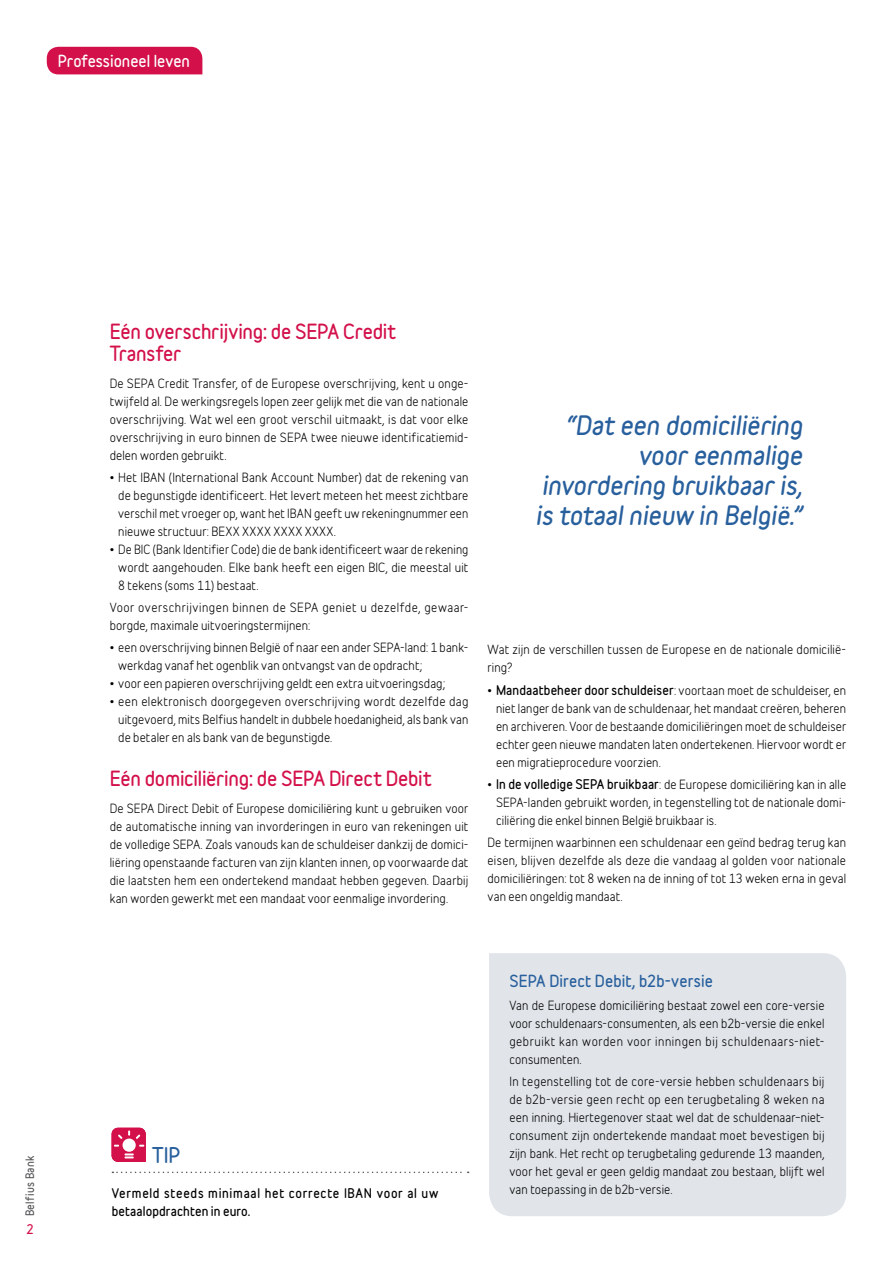
<style>
.page{position:relative;width:893px;height:1263px;background:#fff}
.page>*{position:absolute;margin:0;border:0;box-sizing:border-box;transform-origin:0 0}
.t1{font:italic 700 24px/30px "Belfius Normal";color:#285f9d;text-align:right}
.t2{font:700 19.5px "Belfius Alternative";color:#285f9d}
.t3{font:700 18.75px/22.5px "Belfius Normal";letter-spacing:-.01em;color:#d3104a}
.t4{font:700 15px "Belfius Alternative";letter-spacing:.01em;color:#285f9d}
.t5{font:700 15px "Belfius Normal";color:#fff}
.t6{font:12px/18px "Belfius Alternative";letter-spacing:.01em;color:#000;text-align:justify}
.t7{font:12px/18px "Belfius Alternative";letter-spacing:.04em;color:#000}
.t8{font:700 12px/18px "Belfius Alternative";letter-spacing:.055em;color:#000}
.t9{font:700 12px "Belfius Normal";color:#d3104a}
.t10{font:700 10.5px "Belfius Normal";letter-spacing:.03em;color:#58595b}
.s1{font-weight:700}
</style>
<div class="page">
<svg style="left:112px;top:1128px;width:34px;height:34px"></svg>
<svg style="left:112px;top:1171px;width:357px;height:2px"></svg>
<div style="left:489px;top:953px;width:357px;height:263px;background:#e1e5ea"></div>
<div style="left:47px;top:47px;width:155px;height:27px;background:#d3104a"></div>
<p class="t5" style="left:58px;top:49px;width:134px">Professioneel leven</p>
<p class="t10" style="left:22px;top:1216px;width:62px;rotate:-90deg">Belfius Bank</p>
<p class="t9" style="left:26px;top:1220px;width:9px">2</p>
<h3 class="t3" style="left:110px;top:319px;width:288px">Eén overschrijving: de SEPA Credit<br>Transfer</h3>
<p class="t6" style="left:110px;top:373px;width:360px">De SEPA Credit Transfer, of de Europese overschrijving, kent u onge&shy;twijfeld al. De werkingsregels lopen zeer gelijk met die van de nationale overschrijving. Wat wel een groot verschil uitmaakt, is dat voor elke overschrijving in euro binnen de SEPA twee nieuwe identificatiemid&shy;delen worden gebruikt.</p>
<p class="t6" style="left:118px;top:467px;width:352px;text-indent:-9px">• Het IBAN (International Bank Account Number) dat de rekening van de begunstigde identificeert. Het levert meteen het meest zichtbare verschil met vroeger op, want het IBAN geeft uw rekeningnummer een nieuwe structuur: BEXX XXXX XXXX XXXX.</p>
<p class="t6" style="left:118px;top:539px;width:352px;text-indent:-9px">• De BIC (Bank Identifier Code) die de bank identificeert waar de rekening wordt aangehouden. Elke bank heeft een eigen BIC, die meestal uit 8 tekens (soms 11) bestaat.</p>
<p class="t7" style="left:110px;top:597px;width:360px">Voor overschrijvingen binnen de SEPA geniet u dezelfde, gewaar&shy;borgde, maximale uitvoeringstermijnen:</p>
<p class="t6" style="left:118px;top:637px;width:352px;text-indent:-9px">• een overschrijving binnen België of naar een ander SEPA-land: 1 bank&shy;werkdag vanaf het ogenblik van ontvangst van de opdracht;</p>
<p class="t6" style="left:110px;top:673px;width:337px">• voor een papieren overschrijving geldt een extra uitvoeringsdag;</p>
<p class="t6" style="left:118px;top:691px;width:352px;text-indent:-9px">• een elektronisch doorgegeven overschrijving wordt dezelfde dag uitgevoerd, mits Belfius handelt in dubbele hoedanigheid, als bank van de betaler en als bank van de begunstigde.</p>
<h3 class="t3" style="left:110px;top:767px;width:323px">Eén domiciliëring: de SEPA Direct Debit</h3>
<p class="t6" style="left:110px;top:798px;width:360px">De SEPA Direct Debit of Europese domiciliëring kunt u gebruiken voor de automatische inning van invorderingen in euro van rekeningen uit de volledige SEPA. Zoals vanouds kan de schuldeiser dankzij de domici&shy;liëring openstaande facturen van zijn klanten innen, op voorwaarde dat die laatsten hem een ondertekend mandaat hebben gegeven. Daarbij kan worden gewerkt met een mandaat voor eenmalige invordering.</p>
<h1 class="t1" style="left:536px;top:410px;width:268px">“Dat een domiciliëring voor eenmalige invordering bruikbaar is, is totaal nieuw in België.”</h1>
<p class="t6" style="left:488px;top:639px;width:360px">Wat zijn de verschillen tussen de Europese en de nationale domicilië&shy;ring?</p>
<p class="t6" style="left:496px;top:680px;width:352px;text-indent:-9px">• <span class="s1">Mandaatbeheer door schuldeiser</span>: voortaan moet de schuldeiser, en niet langer de bank van de schuldenaar, het mandaat creëren, beheren en archiveren. Voor de bestaande domiciliëringen moet de schuldeiser echter geen nieuwe mandaten laten ondertekenen. Hiervoor wordt er een migratieprocedure voorzien.</p>
<p class="t6" style="left:496px;top:774px;width:352px;text-indent:-9px">• <span class="s1">In de volledige SEPA bruikbaar</span>: de Europese domiciliëring kan in alle SEPA-landen gebruikt worden, in tegenstelling tot de nationale domi&shy;ciliëring die enkel binnen België bruikbaar is.</p>
<p class="t6" style="left:488px;top:832px;width:360px">De termijnen waarbinnen een schuldenaar een geïnd bedrag terug kan eisen, blijven dezelfde als deze die vandaag al golden voor nationale domiciliëringen: tot 8 weken na de inning of tot 13 weken erna in geval van een ongeldig mandaat.</p>
<h2 class="t2" style="left:152px;top:1140px;width:30px">TIP</h2>
<p class="t8" style="left:112px;top:1184px;width:328px">Vermeld steeds minimaal het correcte IBAN voor al uw betaalopdrachten in euro.</p>
<p class="t4" style="left:509px;top:970px;width:205px">SEPA Direct Debit, b2b-versie</p>
<p class="t6" style="left:509px;top:995px;width:317px">Van de Europese domiciliëring bestaat zowel een core-versie voor schuldenaars-consumenten, als een b2b-versie die enkel gebruikt kan worden voor inningen bij schuldenaars-niet&shy;consumenten.</p>
<p class="t6" style="left:509px;top:1071px;width:317px">In tegenstelling tot de core-versie hebben schuldenaars bij de b2b-versie geen recht op een terugbetaling 8 weken na een inning. Hiertegenover staat wel dat de schuldenaar–niet&shy;consument zijn ondertekende mandaat moet bevestigen bij zijn bank. Het recht op terugbetaling gedurende 13 maanden, voor het geval er geen geldig mandaat zou bestaan, blijft wel van toepassing in de b2b-versie.</p>
</div>
